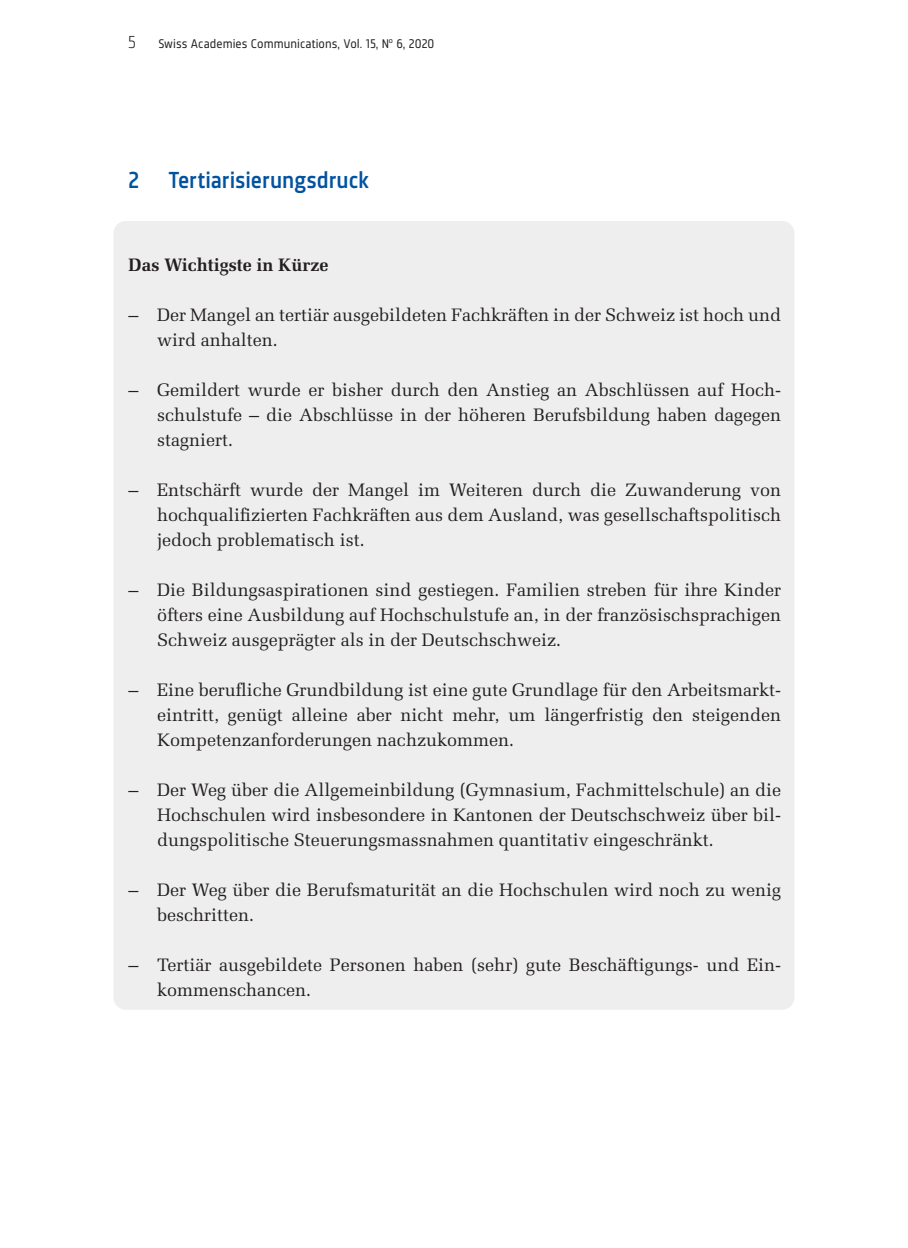
<style>
.page{position:relative;width:908px;height:1248px;background:#fff}
.page>*{position:absolute;margin:0;border:0;box-sizing:border-box;transform-origin:0 0}
.Titel2_D{font:500 24px "Sinews Sans Pro";letter-spacing:-.005em;color:#0153a0}
.Lauf{font:18px/25px "Melior";color:#231f20;text-align:justify}
.Lauf-2{font:700 18px "Melior";color:#231f20}
.t1{font:13px "Sinews Sans Pro";letter-spacing:.005em;color:#231f20}
.s1{font-weight:300;font-size:18px}
</style>
<div class="page">
<div style="left:113px;top:221px;width:681px;height:788px;background:#eeeeef;border-radius:12px"></div>
<p class="t1" style="left:128px;top:36px;width:308px"><span class="s1">5</span> Swiss Academies Communications, Vol. 15, N<sup>o</sup> 6, 2020</p>
<p class="Titel2_D" style="left:129px;top:166px;width:242px">2 Tertiarisierungsdruck</p>
<p class="Lauf-2" style="left:129px;top:253px;width:201px">Das Wichtigste in Kürze</p>
<p class="Lauf" style="left:157px;top:302px;width:625px;text-indent:-28px">– Der Mangel an tertiär ausgebildeten Fachkräften in der Schweiz ist hoch und wird anhalten.</p>
<p class="Lauf" style="left:157px;top:377px;width:625px;text-indent:-28px">– Gemildert wurde er bisher durch den Anstieg an Abschlüssen auf Hoch&shy;schulstufe – die Abschlüsse in der höheren Berufsbildung haben dagegen stagniert.</p>
<p class="Lauf" style="left:157px;top:477px;width:625px;text-indent:-28px">– Entschärft wurde der Mangel im Weiteren durch die Zuwanderung von hochqualifizierten Fachkräften aus dem Ausland, was gesellschaftspolitisch jedoch problematisch ist.</p>
<p class="Lauf" style="left:157px;top:577px;width:625px;text-indent:-28px">– Die Bildungsaspirationen sind gestiegen. Familien streben für ihre Kinder öfters eine Ausbildung auf Hochschulstufe an, in der französischsprachigen Schweiz ausgeprägter als in der Deutschschweiz.</p>
<p class="Lauf" style="left:157px;top:677px;width:625px;text-indent:-28px">– Eine berufliche Grundbildung ist eine gute Grundlage für den Arbeitsmarkt&shy;eintritt, genügt alleine aber nicht mehr, um längerfristig den steigenden Kompetenzanforderungen nachzukommen.</p>
<p class="Lauf" style="left:157px;top:777px;width:625px;text-indent:-28px">– Der Weg über die Allgemeinbildung (Gymnasium, Fachmittelschule) an die Hochschulen wird insbesondere in Kantonen der Deutschschweiz über bil&shy;dungspolitische Steuerungsmassnahmen quantitativ eingeschränkt.</p>
<p class="Lauf" style="left:157px;top:877px;width:625px;text-indent:-28px">– Der Weg über die Berufsmaturität an die Hochschulen wird noch zu wenig beschritten.</p>
<p class="Lauf" style="left:157px;top:952px;width:625px;text-indent:-28px">– Tertiär ausgebildete Personen haben (sehr) gute Beschäftigungs- und Ein&shy;kommenschancen.</p>
</div>
